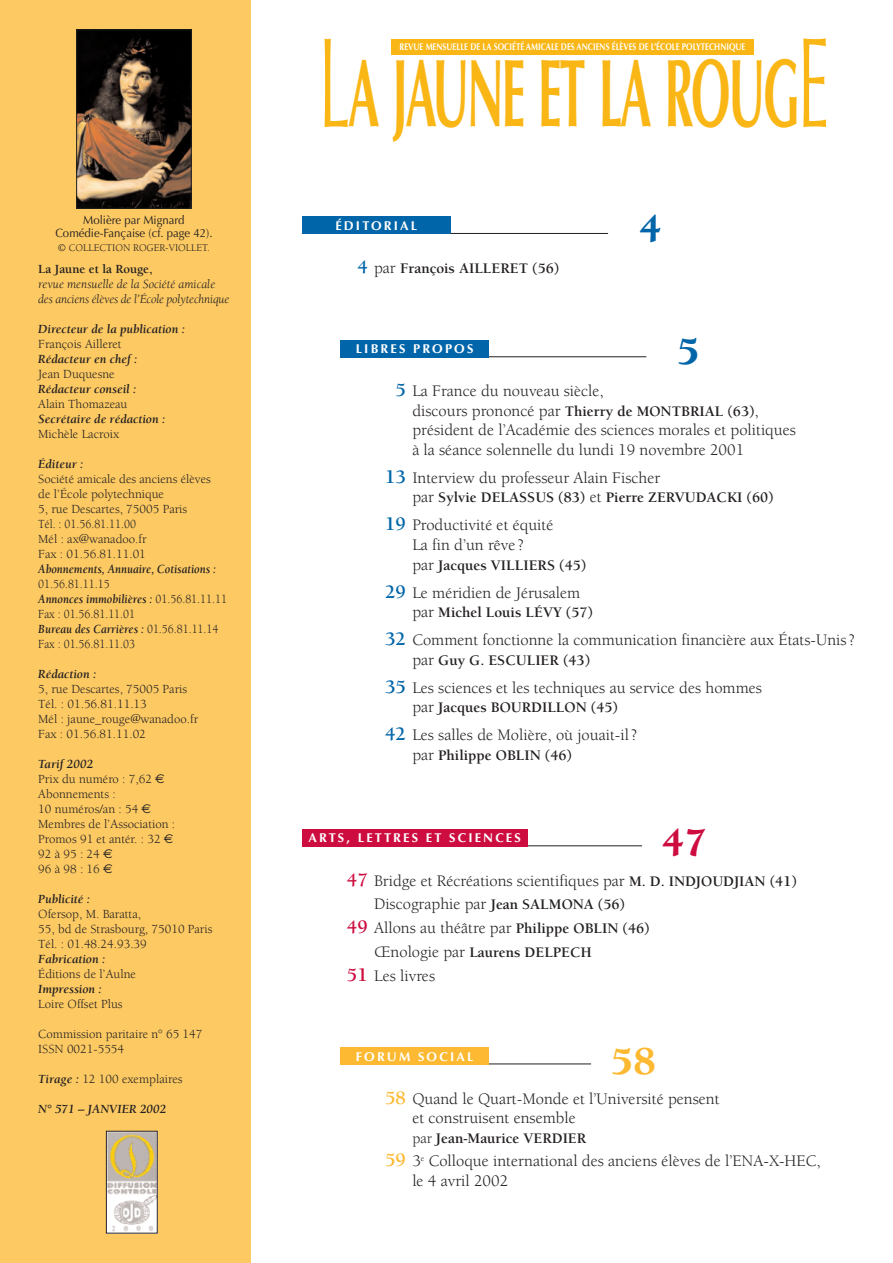
<style>
.page{position:relative;width:893px;height:1263px;background:#fff}
.page>*{position:absolute;margin:0;border:0;box-sizing:border-box;transform-origin:0 0}
.t1{font:700 96.3px "Optima";letter-spacing:-.045em;color:#f9b614;scale:.49 1}
.t2{font:900 40.5px "Berkeley";color:#cd0d40}
.t3{font:900 40.5px "Berkeley";color:#fdb931}
.t4{font:900 40.5px "Berkeley";color:#0065a9}
.t5{font:16.5px/19.5px "Berkeley";color:#231f20}
.t6{font:700 15px "Berkeley";color:#231f20}
.t7{font:12.75px/15px "Berkeley";color:#231f20}
.t8{font:italic 700 12.75px "Berkeley";color:#231f20}
.t9{font:12.75px/15px "Berkeley";color:#231f20;scale:.9 1}
.t10{font:italic 12.75px/15px "Berkeley";letter-spacing:-.015em;color:#231f20}
.t11{font:700 12.75px "Optima";letter-spacing:.165em;color:#fff}
.t12{font:italic 700 12.75px "Berkeley";color:#231f20;scale:.9 1}
.t13{font:700 12.75px "Berkeley";color:#231f20}
.t14{font:12px/13.5px "Optima";color:#231f20;text-align:center;scale:.95 1}
.t15{font:10.5px "Berkeley";color:#231f20}
.t16{font:700 9.75px "Optima";color:#fff;scale:.8 1}
.s1{font-weight:700;font-style:italic}
.s2{font-family:"Euro Sans"}
.s3{font-weight:400;font-size:128.4px}
.s4{font-size:19.5px;color:#0065a9}
.s5{font-weight:400;font-size:16.5px}
.s6{font-weight:700;font-size:19.5px;color:#0065a9}
.s7{font-weight:700;font-size:19.5px;color:#cd0d40}
.s8{font-weight:700;font-size:15px}
.s9{font-weight:700;font-size:19.5px;color:#fdb931}
.s10{font-weight:400}
</style>
<div class="page">
<hr style="left:302px;top:845px;width:340px;height:1px;background:#231f20">
<div style="left:302px;top:829px;width:225px;height:17px;background:#cd0d40"></div>
<hr style="left:340px;top:1064px;width:251px;height:1px;background:#231f20">
<div style="left:340px;top:1047px;width:149px;height:17px;background:#fdb931"></div>
<div style="left:391px;top:39px;width:363px;height:15px;background:#f9b614"></div>
<div style="left:0;top:0;width:251px;height:1263px;background:#fcc963"></div>
<img style="left:108px;top:1133px;width:47px;height:98px">
<div style="left:106px;top:1131px;width:51px;height:102px;border:1px solid #231f20"></div>
<img style="left:79px;top:32px;width:110px;height:174px">
<div style="left:77px;top:30px;width:114px;height:178px;border:1px solid #231f20"></div>
<hr style="left:340px;top:356px;width:306px;height:1px;background:#231f20">
<div style="left:340px;top:340px;width:149px;height:17px;background:#0065a9"></div>
<hr style="left:302px;top:233px;width:306px;height:1px;background:#231f20">
<div style="left:302px;top:217px;width:149px;height:17px;background:#0065a9"></div>
<p class="t14" style="left:55px;top:214px;width:167px">Molière par Mignard<br>Comédie-Fançaise (cf. page 42).</p>
<p class="t15" style="left:58px;top:243px;width:153px">© COLLECTION ROGER-VIOLLET.</p>
<p class="t13" style="left:38px;top:264px;width:116px">La Jaune et la Rouge,</p>
<p class="t10" style="left:38px;top:277px;width:193px">revue mensuelle de la Société amicale des anciens élèves de l’École polytechnique</p>
<p class="t8" style="left:38px;top:324px;width:148px">Directeur de la publication :</p>
<p class="t7" style="left:38px;top:337px;width:85px">François Ailleret</p>
<p class="t8" style="left:38px;top:354px;width:101px">Rédacteur en chef :</p>
<p class="t7" style="left:38px;top:367px;width:78px">Jean Duquesne</p>
<p class="t8" style="left:38px;top:384px;width:100px">Rédacteur conseil :</p>
<p class="t7" style="left:38px;top:397px;width:91px">Alain Thomazeau</p>
<p class="t8" style="left:38px;top:414px;width:129px">Secrétaire de rédaction :</p>
<p class="t7" style="left:38px;top:427px;width:82px">Michèle Lacroix</p>
<p class="t8" style="left:38px;top:459px;width:47px">Éditeur :</p>
<p class="t7" style="left:38px;top:472px;width:174px">Société amicale des anciens élèves de l’École polytechnique<br>5, rue Descartes, 75005 Paris<br>Tél. : 01.56.81.11.00<br>Mél : ax@wanadoo.fr<br>Fax : 01.56.81.11.01</p>
<p class="t12" style="left:38px;top:564px;width:199px">Abonnements, Annuaire, Cotisations :</p>
<p class="t9" style="left:38px;top:577px;width:211px">01.56.81.11.15<br><span class="s1">Annonces immobilières :</span> 01.56.81.11.11<br>Fax : 01.56.81.11.01<br><span class="s1">Bureau des Carrières :</span> 01.56.81.11.14<br>Fax : 01.56.81.11.03</p>
<p class="t8" style="left:38px;top:669px;width:60px">Rédaction :</p>
<p class="t7" style="left:38px;top:682px;width:161px">5, rue Descartes, 75005 Paris<br>Tél. : 01.56.81.11.13<br>Mél : jaune_rouge@wanadoo.fr<br>Fax : 01.56.81.11.02</p>
<p class="t7" style="left:38px;top:757px;width:138px"><span class="s1">Tarif 2002<br></span>Prix du numéro : 7,62 <span class="s2">€<br></span>Abonnements :<br>10 numéros/an : 54 <span class="s2">€<br></span>Membres de l’Association :<br>Promos 91 et antér. : 32 <span class="s2">€<br></span>92 à 95 : 24 <span class="s2">€<br></span>96 à 98 : 16 <span class="s2">€</span></p>
<p class="t8" style="left:38px;top:894px;width:53px">Publicité :</p>
<p class="t7" style="left:38px;top:907px;width:176px">Ofersop, M. Baratta,<br>55, bd de Strasbourg, 75010 Paris<br>Tél. : 01.48.24.93.39</p>
<p class="t8" style="left:38px;top:954px;width:69px">Fabrication :</p>
<p class="t7" style="left:38px;top:967px;width:99px">Éditions de l’Aulne</p>
<p class="t8" style="left:38px;top:984px;width:65px">Impression :</p>
<p class="t7" style="left:38px;top:997px;width:86px">Loire Offset Plus</p>
<p class="t7" style="left:38px;top:1027px;width:166px">Commission paritaire n° 65 147<br>ISSN 0021-5554</p>
<p class="t7" style="left:38px;top:1072px;width:146px"><span class="s1">Tirage :</span> 12 100 exemplaires</p>
<p class="t8" style="left:38px;top:1104px;width:130px">N° 571 – JANVIER 2002</p>
<h1 class="t1" style="left:319px;top:54px;width:1043px"><span class="s3">L</span>A JAUNE ET LA ROUG<span class="s3">E</span></h1>
<p class="t16" style="left:400px;top:43px;width:434px">REVUE MENSUELLE DE LA SOCIÉTÉ AMICALE DES ANCIENS ÉLÈVES DE L’ÉCOLE POLYTECHNIQUE</p>
<p class="t11" style="left:335px;top:221px;width:83px">ÉDITORIAL</p>
<h2 class="t4" style="left:639px;top:213px;width:24px">4</h2>
<p class="t6" style="left:357px;top:263px;width:204px"><span class="s4">4</span> <span class="s5">par</span> François AILLERET (56)</p>
<p class="t11" style="left:356px;top:344px;width:119px">LIBRES PROPOS</p>
<h2 class="t4" style="left:678px;top:336px;width:24px">5</h2>
<p class="t5" style="left:396px;top:383px;width:210px"><span class="s6">5</span> La France du nouveau siècle,</p>
<p class="t6" style="left:412px;top:405px;width:348px"><span class="s5">discours prononcé par</span> Thierry de MONTBRIAL (63)<span class="s5">,</span></p>
<p class="t5" style="left:412px;top:422px;width:385px">président de l’Académie des sciences morales et politiques à la séance solennelle du lundi 19 novembre 2001</p>
<p class="t5" style="left:385px;top:469px;width:277px"><span class="s6">13</span> Interview du professeur Alain Fischer</p>
<p class="t6" style="left:412px;top:492px;width:363px"><span class="s5">par</span> Sylvie DELASSUS (83) <span class="s5">et</span> Pierre ZERVUDACKI (60)</p>
<p class="t5" style="left:385px;top:517px;width:170px;text-align:center"><span class="s6">19</span> Productivité et équité<br>La fin d’un rêve ?</p>
<p class="t6" style="left:412px;top:559px;width:176px"><span class="s5">par</span> Jacques VILLIERS (45)</p>
<p class="t5" style="left:385px;top:584px;width:197px"><span class="s6">29</span> Le méridien de Jérusalem</p>
<p class="t6" style="left:412px;top:606px;width:182px"><span class="s5">par</span> Michel Louis LÉVY (57)</p>
<p class="t5" style="left:385px;top:631px;width:471px"><span class="s6">32</span> Comment fonctionne la communication financière aux États-Unis ?</p>
<p class="t6" style="left:412px;top:654px;width:179px"><span class="s5">par</span> Guy G. ESCULIER (43)</p>
<p class="t5" style="left:385px;top:679px;width:378px"><span class="s6">35</span> Les sciences et les techniques au service des hommes</p>
<p class="t6" style="left:412px;top:701px;width:207px"><span class="s5">par</span> Jacques BOURDILLON (45)</p>
<p class="t5" style="left:385px;top:726px;width:254px"><span class="s6">42</span> Les salles de Molière, où jouait-il?</p>
<p class="t6" style="left:412px;top:749px;width:161px"><span class="s5">par</span> Philippe OBLIN (46)</p>
<p class="t11" style="left:308px;top:833px;width:214px">ARTS, LETTRES ET SCIENCES</p>
<h2 class="t2" style="left:662px;top:827px;width:47px">47</h2>
<p class="t5" style="left:347px;top:872px;width:452px"><span class="s7">47</span> Bridge et Récréations scientifiques par <span class="s8">M. D. INDJOUDJIAN (41)</span></p>
<p class="t5" style="left:374px;top:896px;width:253px">Discographie par <span class="s8">Jean SALMONA (56)</span></p>
<p class="t5" style="left:347px;top:919px;width:304px"><span class="s7">49</span> Allons au théâtre par <span class="s8">Philippe OBLIN (46)</span></p>
<p class="t6" style="left:374px;top:946px;width:219px"><span class="s5">Œnologie par</span> Laurens DELPECH</p>
<p class="t5" style="left:347px;top:967px;width:90px"><span class="s7">51</span> Les livres</p>
<p class="t11" style="left:356px;top:1051px;width:119px">FORUM SOCIAL</p>
<h2 class="t3" style="left:611px;top:1045px;width:47px">58</h2>
<p class="t5" style="left:412px;top:1090px;width:309px;text-indent:-27px"><span class="s9">58</span> Quand le Quart-Monde et l’Université pensent et construisent ensemble</p>
<p class="t6" style="left:412px;top:1132px;width:175px"><span class="s10">par</span> Jean-Maurice VERDIER</p>
<p class="t5" style="left:412px;top:1153px;width:410px;text-indent:-27px"><span class="s9">59</span> 3<sup>e</sup> Colloque international des anciens élèves de l’ENA-X-HEC, le 4 avril 2002</p>
</div>
